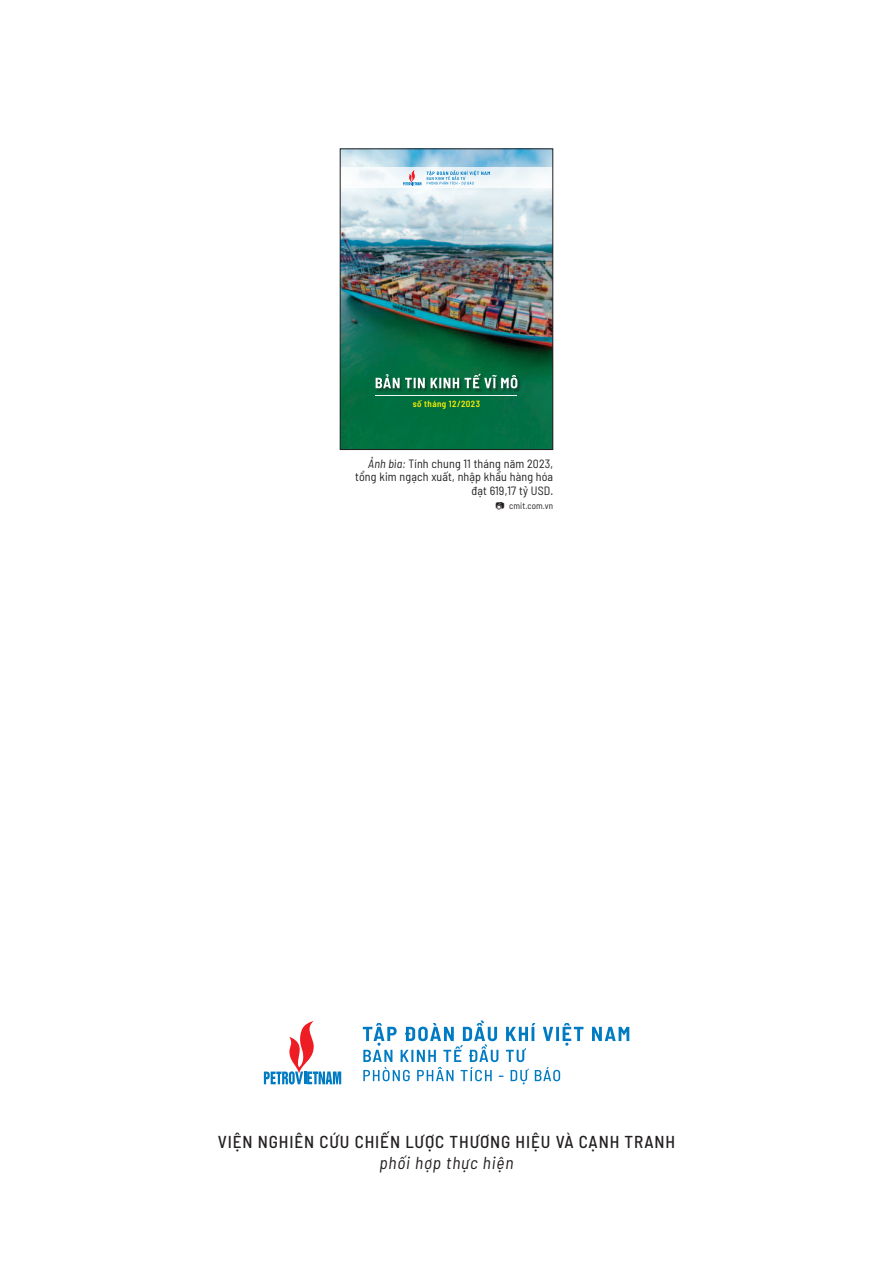
<style>
.page{position:relative;width:893px;height:1263px;background:#fff}
.page>*{position:absolute;margin:0;border:0;box-sizing:border-box;transform-origin:0 0}
.t1{font:500 semi-condensed 17.25px "Barlow";letter-spacing:.05em;color:#231f20}
.t2{font:italic semi-condensed 17.25px "Barlow";letter-spacing:.05em;color:#231f20}
.t3{font:semi-condensed 12px/13.5px "Barlow";letter-spacing:.015em;color:#231f20;text-align:right}
.t4{font:600 semi-condensed 9px "Barlow";letter-spacing:.05em;color:#fff101}
.t5{font:semi-condensed 9px "Barlow";letter-spacing:.015em;color:#231f20}
.s1{font-style:italic}
.s2{color:#040503}
</style>
<div class="page">
<img style="left:342px;top:150px;width:209px;height:298px">
<div style="left:340px;top:168px;width:213px;height:20px;background:linear-gradient(to bottom,#ecf4f7,#f9fbfc)"></div>
<div style="left:375px;top:374px;width:145px;height:17px;background:#231f20;opacity:.5"></div>
<svg style="left:376px;top:374px;width:141px;height:14px"></svg>
<hr style="left:376px;top:395px;width:141px;height:1px;background:#fff">
<svg style="left:427px;top:170px;width:63px;height:15px"></svg>
<svg style="left:403px;top:170px;width:18px;height:15px"></svg>
<div style="left:340px;top:148px;width:213px;height:302px;border:1px solid #231f20"></div>
<svg style="left:363px;top:1020px;width:266px;height:64px"></svg>
<svg style="left:264px;top:1021px;width:77px;height:63px"></svg>
<p class="t4" style="left:413px;top:397px;width:69px">số tháng 12/2023</p>
<p class="t3" style="left:355px;top:456px;width:199px"><span class="s1">Ảnh bìa:</span> Tính chung 11 tháng năm 2023, tổng kim ngạch xuất, nhập khẩu hàng hóa đạt 619,17 tỷ USD<span class="s2">.</span></p>
<p class="t5" style="left:509px;top:499px;width:46px">cmit.com.vn</p>
<h1 class="t1" style="left:218px;top:1129px;width:459px">VIỆN NGHIÊN CỨU CHIẾN LƯỢC THƯƠNG HIỆU VÀ CẠNH TRANH</h1>
<h1 class="t2" style="left:380px;top:1151px;width:135px">phối hợp thực hiện</h1>
</div>
